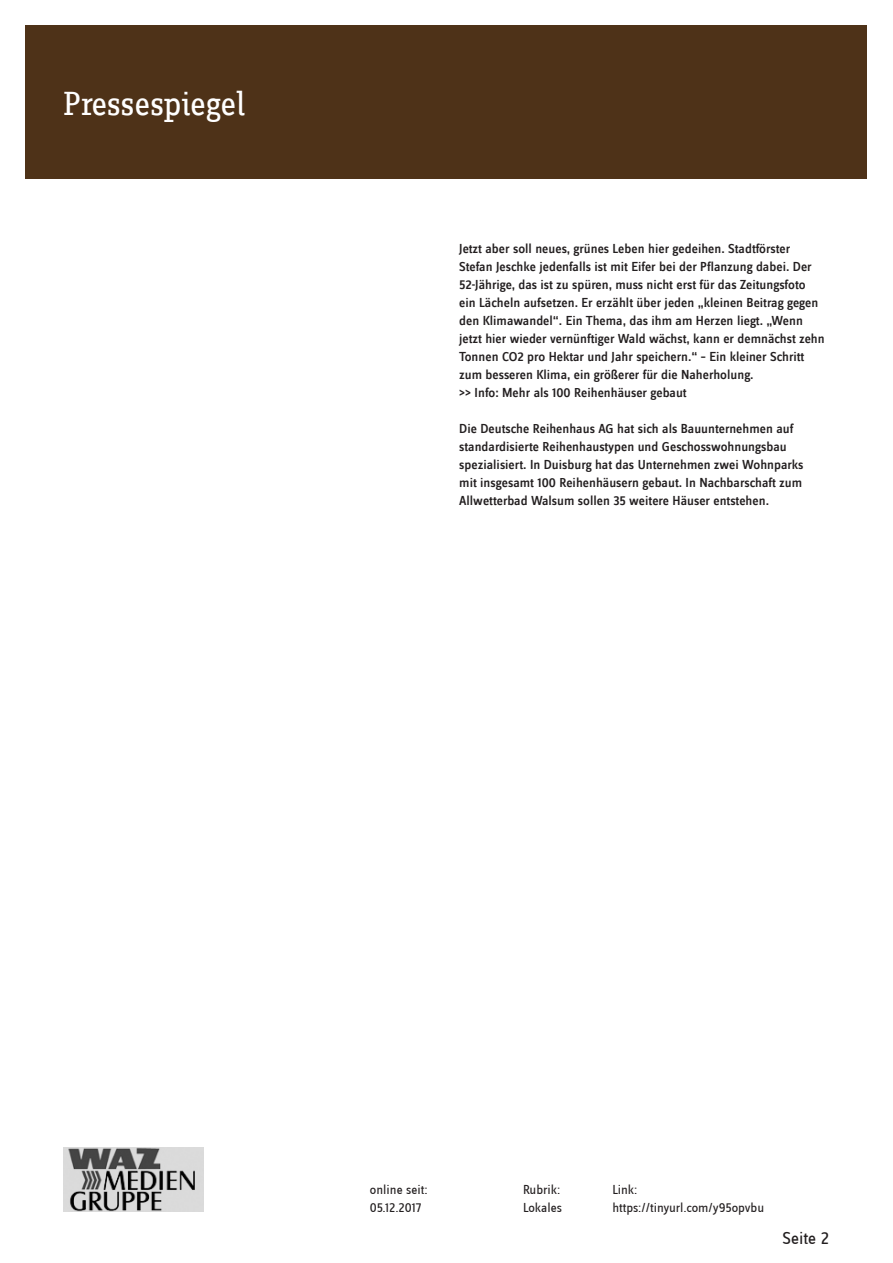
<style>
.page{position:relative;width:893px;height:1263px;background:#fff}
.page>*{position:absolute;margin:0;border:0;box-sizing:border-box;transform-origin:0 0}
.t1{font:34.5px "Zine Slab Dis";color:#fff}
.t2{font:18px "Zine Sans Dis";color:#231f20}
.t3{font:500 13.5px/18px "Zine Sans Dis";color:#231f20}
.t4{font:13.5px/18px "Zine Sans Dis";color:#231f20}
</style>
<div class="page">
<div style="left:26px;top:26px;width:841px;height:153px;background:#4e3218"></div>
<img style="left:64px;top:1147px;width:140px;height:65px">
<h1 class="t1" style="left:64px;top:87px;width:183px">Pressespiegel</h1>
<p class="t3" style="left:459px;top:241px;width:367px">Jetzt aber soll neues, grünes Leben hier gedeihen. Stadtförster Stefan Jeschke jedenfalls ist mit Eifer bei der Pflanzung dabei. Der 52-Jährige, das ist zu spüren, muss nicht erst für das Zeitungsfoto ein Lächeln aufsetzen. Er erzählt über jeden „kleinen Beitrag gegen den Klimawandel“. Ein Thema, das ihm am Herzen liegt. „Wenn jetzt hier wieder vernünftiger Wald wächst, kann er demnächst zehn Tonnen CO2 pro Hektar und Jahr speichern.“ – Ein kleiner Schritt zum besseren Klima, ein größerer für die Naherholung.<br>&gt;&gt; Info: Mehr als 100 Reihenhäuser gebaut</p>
<p class="t3" style="left:459px;top:421px;width:346px">Die Deutsche Reihenhaus AG hat sich als Bauunternehmen auf standardisierte Reihenhaustypen und Geschosswohnungsbau spezialisiert. In Duisburg hat das Unternehmen zwei Wohnparks mit insgesamt 100 Reihenhäusern gebaut. In Nachbarschaft zum Allwetterbad Walsum sollen 35 weitere Häuser entstehen.</p>
<p class="t4" style="left:370px;top:1181px;width:59px">online seit:<br>05.12.2017</p>
<p class="t4" style="left:523px;top:1181px;width:41px">Rubrik:<br>Lokales</p>
<p class="t4" style="left:612px;top:1181px;width:153px">Link: https://tinyurl.com/y95opvbu</p>
<h2 class="t2" style="left:782px;top:1229px;width:48px">Seite 2</h2>
</div>
